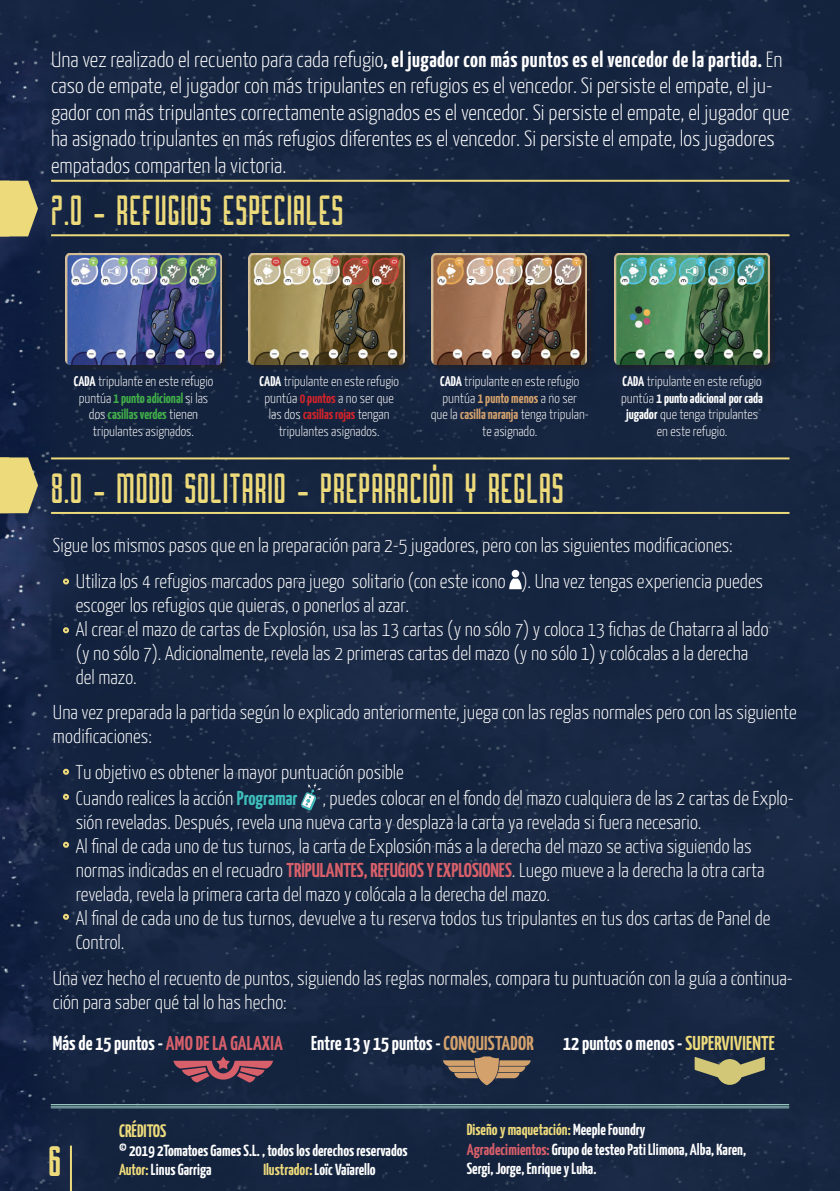
<style>
.page{position:relative;width:840px;height:1191px;background:#fff}
.page>*{position:absolute;margin:0;border:0;box-sizing:border-box;transform-origin:0 0}
.t1{font:44px "Borg";letter-spacing:.02em;color:#edda7b}
.t2{font:300 22px/26.4px "Yanone Kaffeesatz";color:#fff}
.t3{font:300 20px/24px "Yanone Kaffeesatz";color:#fff}
.t4{font:700 20px "Yanone Kaffeesatz";letter-spacing:.005em;color:#fff}
.t5{font:700 18px "Yanone Kaffeesatz";color:#edda7b}
.t6{font:700 16px/19.2px "Yanone Kaffeesatz";color:#fff}
.t7{font:300 14px/16.8px "Yanone Kaffeesatz";color:#fff;text-align:center}
.s1{font-weight:700}
.s2{font-weight:700;color:#40ae49}
.s3{font-weight:700;color:#d1232a}
.s4{font-weight:700;color:#d3a16c}
.s5{font-weight:700;color:#3ebfbc}
.s6{font-weight:700;color:#d8606b}
.s7{color:#d8606b}
.s8{color:#d3a16c}
.s9{color:#edda7b}
.s10{color:#d85f6a}
</style>
<div class="page">
<div style="left:0;top:0;width:839px;height:1191px;background:#17273f"></div>
<img style="left:0;top:13px;width:107px;height:1178px">
<svg style="left:0;top:181px;width:38px;height:55px;background:#d1c274"></svg>
<svg style="left:0;top:457px;width:38px;height:56px;background:#d0c173"></svg>
<hr style="left:51px;top:1104px;width:737px;height:1px;background:#97c7be">
<hr style="left:51px;top:1105px;width:737px;height:1px;background:#97c7be">
<hr style="left:51px;top:1107px;width:737px;height:1px;background:#97c7be">
<hr style="left:70px;top:1145px;width:2px;height:46px;background:#edda7b">
<svg style="left:173px;top:1056px;width:100px;height:27px"></svg>
<svg style="left:694px;top:1057px;width:70px;height:27px"></svg>
<svg style="left:443px;top:1056px;width:87px;height:29px"></svg>
<svg style="left:63px;top:578px;width:6px;height:6px"></svg>
<svg style="left:63px;top:627px;width:6px;height:6px"></svg>
<svg style="left:63px;top:768px;width:6px;height:6px"></svg>
<svg style="left:63px;top:794px;width:6px;height:6px"></svg>
<svg style="left:63px;top:913px;width:6px;height:6px"></svg>
<svg style="left:63px;top:841px;width:6px;height:6px"></svg>
<svg style="left:509px;top:570px;width:12px;height:19px"></svg>
<svg style="left:301px;top:783px;width:21px;height:27px"></svg>
<hr style="left:51px;top:512px;width:738px;height:2px;background:#edda7b">
<hr style="left:51px;top:457px;width:738px;height:2px;background:#edda7b">
<div style="left:67px;top:255px;width:160px;height:116px;background:#231f20;opacity:.5"></div>
<img style="left:66px;top:253px;width:155px;height:111px">
<div style="left:249px;top:255px;width:162px;height:116px;background:#231f20;opacity:.5"></div>
<img style="left:248px;top:253px;width:156px;height:111px">
<div style="left:432px;top:255px;width:161px;height:116px;background:#231f20;opacity:.5"></div>
<img style="left:431px;top:253px;width:155px;height:111px">
<div style="left:614px;top:255px;width:162px;height:116px;background:#231f20;opacity:.5"></div>
<img style="left:614px;top:253px;width:155px;height:111px">
<hr style="left:51px;top:234px;width:738px;height:2px;background:#edda7b">
<hr style="left:51px;top:180px;width:738px;height:2px;background:#edda7b">
<p class="t2" style="left:51px;top:45px;width:739px">Una vez realizado el recuento para cada refugio<span class="s1">, el jugador con más puntos es el vencedor de la partida.</span> En caso de empate, el jugador con más tripulantes en refugios es el vencedor. Si persiste el empate, el ju&shy;gador con más tripulantes correctamente asignados es el vencedor. Si persiste el empate, el jugador que ha asignado tripulantes en más refugios diferentes es el vencedor. Si persiste el empate, los jugadores empatados comparten la victoria.</p>
<h1 class="t1" style="left:51px;top:187px;width:293px">7.0 - REFUGIOS ESPECIALES</h1>
<p class="t7" style="left:74px;top:371px;width:141px"><span class="s1">CADA</span> tripulante en este refugio puntúa <span class="s2">1 punto adicional</span>si las dos <span class="s2">casillas verdes</span> tienen tripulantes asignados.</p>
<p class="t7" style="left:259px;top:371px;width:141px"><span class="s1">CADA</span> tripulante en este refugio puntúa <span class="s3">0 puntos</span> a no ser que las dos <span class="s3">casillas rojas</span> tengan tripulantes asignados.</p>
<p class="t7" style="left:430px;top:371px;width:160px"><span class="s1">CADA</span> tripulante en este refugio puntúa <span class="s4">1 punto menos</span> a no ser<br>que la <span class="s4">casilla naranja</span> tenga tripulan&shy;te asignado.</p>
<p class="t7" style="left:621px;top:371px;width:143px"><span class="s1">CADA</span> tripulante en este refugio puntúa <span class="s1">1 punto adicional por cada jugador</span> que tenga tripulantes en este refugio.</p>
<h1 class="t1" style="left:51px;top:464px;width:514px">8.0 - MODO SOLITARIO - PREPARACIÓN Y REGLAS</h1>
<p class="t3" style="left:76px;top:526px;width:688px;line-height:35.4px;text-indent:-23px">Sigue los mismos pasos que en la preparación para 2-5 jugadores, pero con las siguientes modificaciones:<br>Utiliza los 4 refugios marcados para juego solitario (con este icono ). Una vez tengas experiencia puedes</p>
<p class="t3" style="left:76px;top:591px;width:694px">escoger los refugios que quieras, o ponerlos al azar.<br>Al crear el mazo de cartas de Explosión, usa las 13 cartas (y no sólo 7) y coloca 13 fichas de Chatarra al lado (y no sólo 7). Adicionalmente, revela las 2 primeras cartas del mazo (y no sólo 1) y colócalas a la derecha del mazo.</p>
<p class="t3" style="left:53px;top:699px;width:744px">Una vez preparada la partida según lo explicado anteriormente, juega con las reglas normales pero con las siguiente modificaciones:</p>
<p class="t3" style="left:76px;top:757px;width:719px;line-height:26.6px">Tu objetivo es obtener la mayor puntuación posible<br>Cuando realices la acción <span class="s5">Programar</span> , puedes colocar en el fondo del mazo cualquiera de las 2 cartas de Explo-</p>
<p class="t3" style="left:76px;top:809px;width:696px">sión reveladas. Después, revela una nueva carta y desplaza la carta ya revelada si fuera necesario.<br>Al final de cada uno de tus turnos, la carta de Explosión más a la derecha del mazo se activa siguiendo las normas indicadas en el recuadro <span class="s6">TRIPULANTES, REFUGIOS Y EXPLOSIONES</span>. Luego mueve a la derecha la otra carta revelada, revela la primera carta del mazo y colócala a la derecha del mazo.<br>Al final de cada uno de tus turnos, devuelve a tu reserva todos tus tripulantes en tus dos cartas de Panel de Control.</p>
<p class="t3" style="left:53px;top:964px;width:741px">Una vez hecho el recuento de puntos, siguiendo las reglas normales, compara tu puntuación con la guía a continua&shy;ción para saber qué tal lo has hecho:</p>
<p class="t4" style="left:53px;top:1028px;width:231px">Más de 15 puntos - <span class="s7">AMO DE LA GALAXIA</span></p>
<p class="t4" style="left:311px;top:1028px;width:224px">Entre 13 y 15 puntos - <span class="s8">CONQUISTADOR</span></p>
<p class="t4" style="left:563px;top:1028px;width:213px">12 puntos o menos - <span class="s9">SUPERVIVIENTE</span></p>
<h1 class="t1" style="left:49px;top:1136px;width:13px">6</h1>
<p class="t5" style="left:119px;top:1117px;width:49px">CRÉDITOS</p>
<p class="t6" style="left:119px;top:1140px;width:290px">© 2019 2Tomatoes Games S.L. , todos los derechos reservados<br><span class="s9">Autor:</span>Linus Garriga</p>
<p class="t6" style="left:263px;top:1159px;width:114px"><span class="s9">Ilustrador:</span> Loïc Vaïarello</p>
<p class="t6" style="left:466px;top:1119px;width:280px"><span class="s9">Diseño y maquetación:</span> Meeple Foundry<br><span class="s10">Agradecimientos:</span> Grupo de testeo Pati Llimona, Alba, Karen,<br>Sergi, Jorge, Enrique y Luka.</p>
</div>
